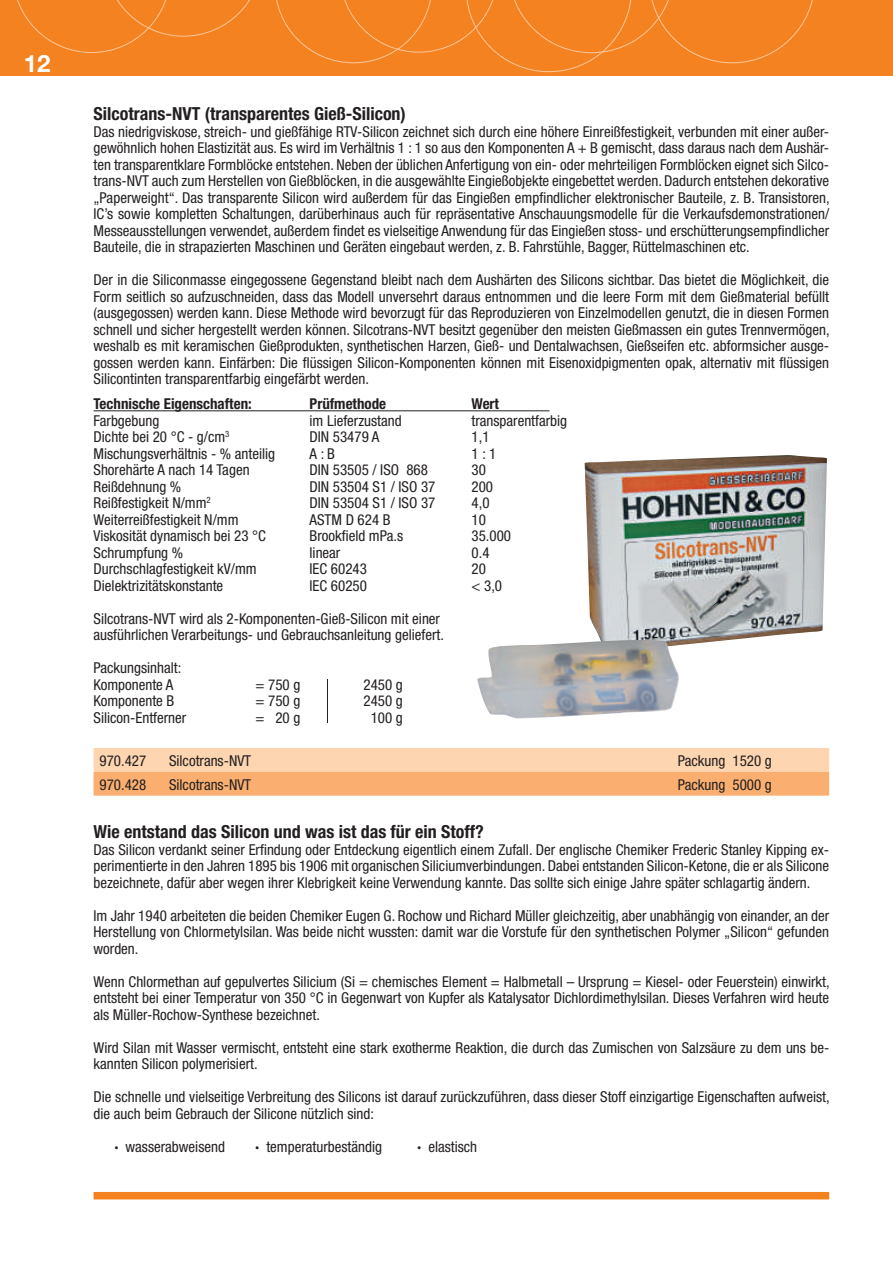
<style>
.page{position:relative;width:893px;height:1263px;background:#fff}
.page>*{position:absolute;margin:0;border:0;box-sizing:border-box;transform-origin:0 0}
.t1{font:700 24px "Helvetica Neue";color:#fff}
.t2{font:700 condensed 18px "Helvetica Neue";color:#231f20}
.t3{font:condensed 15px/16.5px "Helvetica Neue";color:#231f20;text-align:justify}
.t4{font:700 condensed 15px "Helvetica Neue";color:#231f20}
.s1{font-weight:700}
</style>
<div class="page">
<div style="left:0;top:0;width:893px;height:76px;background:#f58220"></div>
<svg style="left:17px;top:0;width:233px;height:53px"></svg>
<svg style="left:276px;top:0;width:537px;height:72px"></svg>
<div style="left:94px;top:1192px;width:735px;height:7px;background:#f58220"></div>
<svg style="left:94px;top:748px;width:735px;height:48px;background:#fbc291"></svg>
<hr style="left:94px;top:410px;width:455px;height:1px;background:#231f20">
<img style="left:585px;top:455px;width:242px;height:190px">
<img style="left:477px;top:640px;width:204px;height:79px">
<hr style="left:327px;top:679px;width:1px;height:44px;background:#231f20">
<h1 class="t1" style="left:24px;top:49px;width:28px">12</h1>
<p class="t2" style="left:94px;top:107px;width:314px">Silcotrans-NVT (transparentes Gieß-Silicon)</p>
<p class="t3" style="left:94px;top:125px;width:738px">Das niedrigviskose, streich- und gießfähige RTV-Silicon zeichnet sich durch eine höhere Einreißfestigkeit, verbunden mit einer außer&shy;gewöhnlich hohen Elastizität aus. Es wird im Verhältnis 1 : 1 so aus den Komponenten A + B gemischt, dass daraus nach dem Aushär&shy;ten transparentklare Formblöcke entstehen. Neben der üblichen Anfertigung von ein- oder mehrteiligen Formblöcken eignet sich Silco&shy;trans-NVT auch zum Herstellen von Gießblöcken, in die ausgewählte Eingießobjekte eingebettet werden. Dadurch entstehen dekorative „Paperweight“. Das transparente Silicon wird außerdem für das Eingießen empfindlicher elektronischer Bauteile, z. B. Transistoren, IC’s sowie kompletten Schaltungen, darüberhinaus auch für repräsentative Anschauungsmodelle für die Verkaufsdemonstrationen/ Messeausstellungen verwendet, außerdem findet es vielseitige Anwendung für das Eingießen stoss- und erschütterungsempfindlicher Bauteile, die in strapazierten Maschinen und Geräten eingebaut werden, z. B. Fahrstühle, Bagger, Rüttelmaschinen etc.</p>
<p class="t3" style="left:94px;top:273px;width:738px">Der in die Siliconmasse eingegossene Gegenstand bleibt nach dem Aushärten des Silicons sichtbar. Das bietet die Möglichkeit, die Form seitlich so aufzuschneiden, dass das Modell unversehrt daraus entnommen und die leere Form mit dem Gießmaterial befüllt (ausgegossen) werden kann. Diese Methode wird bevorzugt für das Reproduzieren von Einzelmodellen genutzt, die in diesen Formen schnell und sicher hergestellt werden können. Silcotrans-NVT besitzt gegenüber den meisten Gießmassen ein gutes Trennvermögen, weshalb es mit keramischen Gießprodukten, synthetischen Harzen, Gieß- und Dentalwachsen, Gießseifen etc. abformsicher ausge&shy;gossen werden kann. Einfärben: Die flüssigen Silicon-Komponenten können mit Eisenoxidpigmenten opak, alternativ mit flüssigen Silicontinten transparentfarbig eingefärbt werden.</p>
<p class="t4" style="left:94px;top:398px;width:160px">Technische Eigenschaften:</p>
<p class="t4" style="left:310px;top:398px;width:78px">Prüfmethode</p>
<p class="t4" style="left:472px;top:398px;width:29px">Wert</p>
<p class="t3" style="left:94px;top:414px;width:67px">Farbgebung</p>
<p class="t3" style="left:310px;top:414px;width:94px">im Lieferzustand</p>
<p class="t3" style="left:472px;top:414px;width:97px">transparentfarbig</p>
<p class="t3" style="left:94px;top:430px;width:137px">Dichte bei 20 °C - g/cm<sup>3</sup></p>
<p class="t3" style="left:310px;top:430px;width:71px">DIN 53479 A</p>
<p class="t3" style="left:472px;top:430px;width:19px">1,1</p>
<p class="t3" style="left:94px;top:447px;width:183px">Mischungsverhältnis - % anteilig</p>
<p class="t3" style="left:310px;top:447px;width:27px">A : B</p>
<p class="t3" style="left:472px;top:447px;width:26px">1 : 1</p>
<p class="t3" style="left:94px;top:463px;width:158px">Shorehärte A nach 14 Tagen</p>
<p class="t3" style="left:310px;top:463px;width:120px">DIN 53505 / ISO 868</p>
<p class="t3" style="left:472px;top:463px;width:16px">30</p>
<p class="t3" style="left:94px;top:480px;width:89px">Reißdehnung %</p>
<p class="t3" style="left:310px;top:480px;width:127px">DIN 53504 S1 / ISO 37</p>
<p class="t3" style="left:472px;top:480px;width:23px">200</p>
<p class="t3" style="left:94px;top:496px;width:119px">Reißfestigkeit N/mm<sup>2</sup></p>
<p class="t3" style="left:310px;top:496px;width:127px">DIN 53504 S1 / ISO 37</p>
<p class="t3" style="left:472px;top:496px;width:19px">4,0</p>
<p class="t3" style="left:94px;top:513px;width:146px">Weiterreißfestigkeit N/mm</p>
<p class="t3" style="left:310px;top:513px;width:83px">ASTM D 624 B</p>
<p class="t3" style="left:472px;top:513px;width:16px">10</p>
<p class="t3" style="left:94px;top:529px;width:174px">Viskosität dynamisch bei 23 °C</p>
<p class="t3" style="left:310px;top:529px;width:95px">Brookfield mPa.s</p>
<p class="t3" style="left:472px;top:529px;width:41px">35.000</p>
<p class="t3" style="left:94px;top:546px;width:91px">Schrumpfung %</p>
<p class="t3" style="left:310px;top:546px;width:32px">linear</p>
<p class="t3" style="left:472px;top:546px;width:19px">0.4</p>
<p class="t3" style="left:94px;top:562px;width:165px">Durchschlagfestigkeit kV/mm</p>
<p class="t3" style="left:310px;top:562px;width:59px">IEC 60243</p>
<p class="t3" style="left:472px;top:562px;width:16px">20</p>
<p class="t3" style="left:94px;top:579px;width:131px">Dielektrizitätskonstante</p>
<p class="t3" style="left:310px;top:579px;width:59px">IEC 60250</p>
<p class="t3" style="left:472px;top:579px;width:32px">&lt; 3,0</p>
<p class="t3" style="left:94px;top:612px;width:352px">Silcotrans-NVT wird als 2-Komponenten-Gieß-Silicon mit einer ausführlichen Verarbeitungs- und Gebrauchsanleitung geliefert.</p>
<p class="t3" style="left:94px;top:661px;width:89px">Packungsinhalt:<br>Komponente A</p>
<p class="t3" style="left:256px;top:678px;width:46px">= 750 g</p>
<p class="t3" style="left:364px;top:678px;width:41px">2450 g</p>
<p class="t3" style="left:94px;top:694px;width:82px">Komponente B</p>
<p class="t3" style="left:256px;top:694px;width:46px">= 750 g</p>
<p class="t3" style="left:364px;top:694px;width:41px">2450 g</p>
<p class="t3" style="left:94px;top:711px;width:94px">Silicon-Entferner</p>
<p class="t3" style="left:256px;top:711px;width:46px">= 20 g</p>
<p class="t3" style="left:371px;top:711px;width:34px">100 g</p>
<p class="t3" style="left:100px;top:754px;width:48px">970.427</p>
<p class="t3" style="left:169px;top:754px;width:84px">Silcotrans-NVT</p>
<p class="t3" style="left:678px;top:754px;width:96px">Packung 1520 g</p>
<p class="t3" style="left:100px;top:778px;width:48px">970.428</p>
<p class="t3" style="left:169px;top:778px;width:84px">Silcotrans-NVT</p>
<p class="t3" style="left:678px;top:778px;width:96px">Packung 5000 g</p>
<p class="t2" style="left:94px;top:825px;width:392px">Wie entstand das Silicon und was ist das für ein Stoff?</p>
<p class="t3" style="left:94px;top:842px;width:737px">Das Silicon verdankt seiner Erfindung oder Entdeckung eigentlich einem Zufall. Der englische Chemiker Frederic Stanley Kipping ex&shy;perimentierte in den Jahren 1895 bis 1906 mit organischen Siliciumverbindungen. Dabei entstanden Silicon-Ketone, die er als Silicone bezeichnete, dafür aber wegen ihrer Klebrigkeit keine Verwendung kannte. Das sollte sich einige Jahre später schlagartig ändern.</p>
<p class="t3" style="left:94px;top:908px;width:737px">Im Jahr 1940 arbeiteten die beiden Chemiker Eugen G. Rochow und Richard Müller gleichzeitig, aber unabhängig von einander, an der Herstellung von Chlormetylsilan. Was beide nicht wussten: damit war die Vorstufe für den synthetischen Polymer „Silicon“ gefunden worden.</p>
<p class="t3" style="left:94px;top:974px;width:738px">Wenn Chlormethan auf gepulvertes Silicium (Si = chemisches Element = Halbmetall – Ursprung = Kiesel- oder Feuerstein) einwirkt, entsteht bei einer Temperatur von 350 °C in Gegenwart von Kupfer als Katalysator Dichlordimethylsilan. Dieses Verfahren wird heute als Müller-Rochow-Synthese bezeichnet.</p>
<p class="t3" style="left:94px;top:1040px;width:737px">Wird Silan mit Wasser vermischt, entsteht eine stark exotherme Reaktion, die durch das Zumischen von Salzsäure zu dem uns be&shy;kannten Silicon polymerisiert.</p>
<p class="t3" style="left:94px;top:1090px;width:738px">Die schnelle und vielseitige Verbreitung des Silicons ist darauf zurückzuführen, dass dieser Stoff einzigartige Eigenschaften aufweist, die auch beim Gebrauch der Silicone nützlich sind:</p>
<p class="t3" style="left:115px;top:1139px;width:112px"><span class="s1">·</span> wasserabweisend</p>
<p class="t3" style="left:256px;top:1139px;width:128px"><span class="s1">·</span> temperaturbeständig</p>
<p class="t3" style="left:418px;top:1139px;width:61px"><span class="s1">·</span> elastisch</p>
</div>
